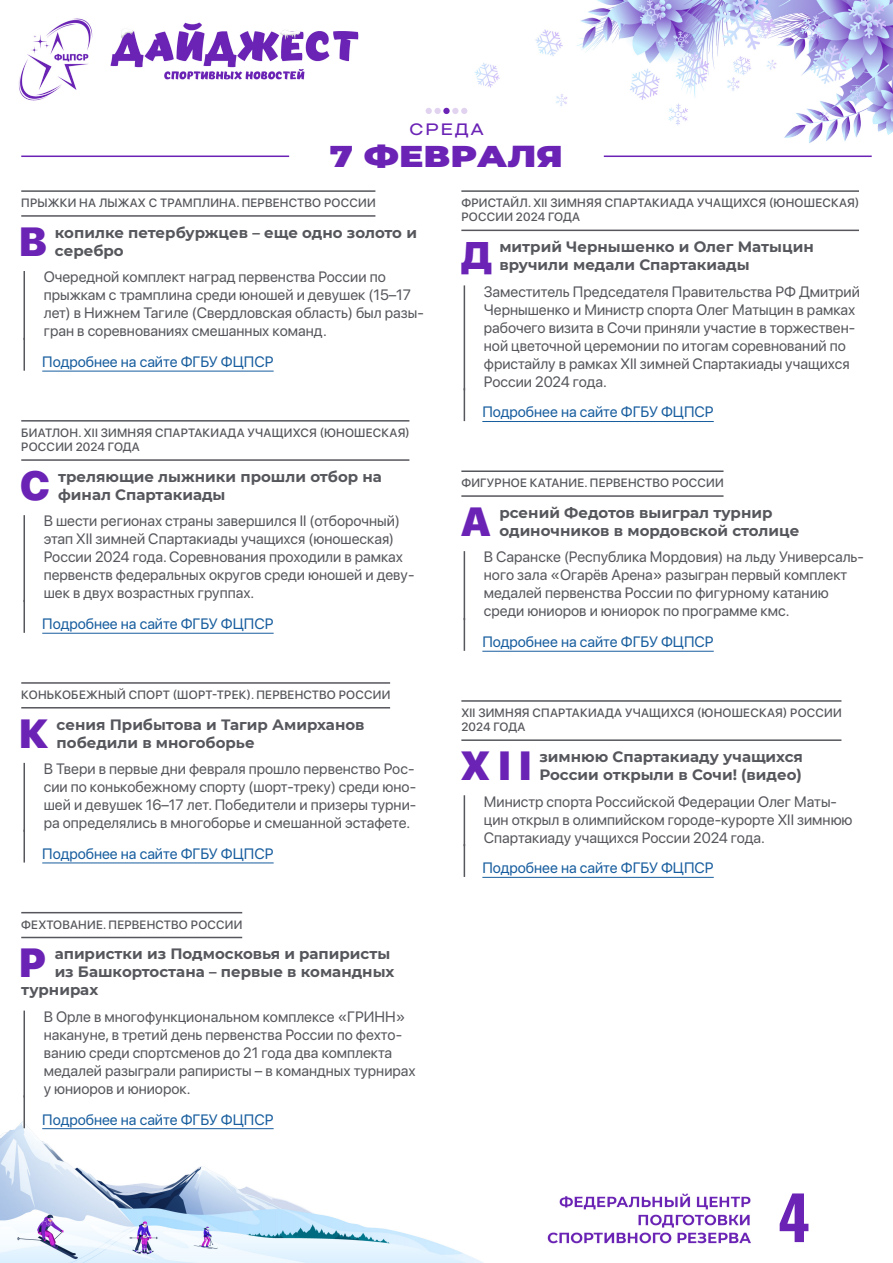
<style>
.page{position:relative;width:893px;height:1263px;background:#fff}
.page>*{position:absolute;margin:0;border:0;box-sizing:border-box;transform-origin:0 0}
.t1{font:700 60px "Oswald";color:#6a23b5}
.Заголовок_1{font:900 40.5px "SF Pro Display";color:#6a23b5}
.Заголовок_3{font:900 40.5px "SF Pro Display";color:#6a23b5}
.Заголовок_1-2{font:900 38.25px "SF Pro Display";color:#6a23b5}
.t2{font:900 30px "Montserrat";color:#6a23b5;scale:1.2 1}
.t3{font:500 16.5px "Steppe";letter-spacing:.08em;color:#6a23b5;scale:1.09 1}
.Текст{font:15px/18px "SF Pro Display";color:#56575c}
.Заголовок_1-3{font:700 15px/18px "Montserrat";color:#56575c}
.Гиперссылка{font:15px "SF Pro Display";color:#175d9e}
.Заголовок_3-2{font:700 15px/18px "Montserrat";color:#56575c}
.Подзаголовок{font:italic 500 12px/14.4px "SF Pro Display";letter-spacing:.02em;color:#56575c}
</style>
<div class="page">
<img style="left:0;top:0;width:893px;height:1263px">
<hr style="left:21px;top:156px;width:268px;height:1px;background:#6a23b5">
<hr style="left:604px;top:156px;width:268px;height:1px;background:#6a23b5">
<svg style="left:426px;top:108px;width:6px;height:6px"></svg>
<div style="left:434px;top:108px;width:7px;height:6px;background:#e1d3f0;border-radius:50%"></div>
<div style="left:443px;top:108px;width:7px;height:6px;background:#6a23b5;border-radius:50%"></div>
<svg style="left:452px;top:108px;width:15px;height:6px"></svg>
<hr style="left:21px;top:215px;width:354px;height:2px;background:#56575c">
<hr style="left:21px;top:190px;width:354px;height:2px;background:#56575c">
<hr style="left:24px;top:271px;width:1px;height:69px;background:#56575c">
<hr style="left:24px;top:338px;width:1px;height:33px;background:#56575c">
<hr style="left:42px;top:371px;width:232px;height:1px;background:#175d9e">
<hr style="left:21px;top:459px;width:388px;height:2px;background:#56575c">
<hr style="left:21px;top:420px;width:388px;height:2px;background:#56575c">
<hr style="left:24px;top:515px;width:1px;height:87px;background:#56575c">
<hr style="left:24px;top:600px;width:1px;height:33px;background:#56575c">
<hr style="left:42px;top:633px;width:232px;height:1px;background:#175d9e">
<hr style="left:21px;top:707px;width:369px;height:1px;background:#56575c">
<hr style="left:21px;top:682px;width:369px;height:2px;background:#56575c">
<hr style="left:24px;top:763px;width:1px;height:69px;background:#56575c">
<hr style="left:24px;top:830px;width:1px;height:32px;background:#56575c">
<hr style="left:42px;top:862px;width:232px;height:1px;background:#175d9e">
<hr style="left:21px;top:937px;width:221px;height:1px;background:#56575c">
<hr style="left:21px;top:912px;width:221px;height:1px;background:#56575c">
<hr style="left:24px;top:1010px;width:1px;height:87px;background:#56575c">
<hr style="left:24px;top:1095px;width:1px;height:33px;background:#56575c">
<hr style="left:42px;top:1128px;width:232px;height:1px;background:#175d9e">
<hr style="left:461px;top:230px;width:398px;height:1px;background:#56575c">
<hr style="left:461px;top:190px;width:398px;height:2px;background:#56575c">
<hr style="left:464px;top:285px;width:1px;height:105px;background:#56575c">
<hr style="left:464px;top:388px;width:1px;height:33px;background:#56575c">
<hr style="left:482px;top:421px;width:232px;height:1px;background:#175d9e">
<hr style="left:461px;top:495px;width:262px;height:2px;background:#56575c">
<hr style="left:461px;top:470px;width:262px;height:2px;background:#56575c">
<hr style="left:464px;top:551px;width:1px;height:69px;background:#56575c">
<hr style="left:464px;top:618px;width:1px;height:33px;background:#56575c">
<hr style="left:482px;top:651px;width:232px;height:1px;background:#175d9e">
<hr style="left:461px;top:739px;width:380px;height:2px;background:#56575c">
<hr style="left:461px;top:700px;width:380px;height:2px;background:#56575c">
<hr style="left:464px;top:795px;width:1px;height:51px;background:#56575c">
<hr style="left:464px;top:844px;width:1px;height:33px;background:#56575c">
<hr style="left:482px;top:877px;width:232px;height:1px;background:#175d9e">
<p class="t3" style="left:409px;top:119px;width:70px">СРЕДА</p>
<h3 class="t2" style="left:330px;top:134px;width:196px">7 ФЕВРАЛЯ</h3>
<p class="Подзаголовок" style="left:21px;top:195px;width:356px">ПРЫЖКИ НА ЛЫЖАХ С ТРАМПЛИНА. ПЕРВЕНСТВО РОССИИ</p>
<p class="Заголовок_1" style="left:19px;top:212px;width:29px">В</p>
<p class="Заголовок_1-3" style="left:55px;top:223px;width:364px">копилке петербуржцев – еще одно золото и серебро</p>
<p class="Текст" style="left:44px;top:267px;width:382px">Очередной комплект наград первенства России по прыжкам с трамплина среди юношей и девушек (15–17 лет) в Нижнем Тагиле (Свердловская область) был разы&shy;гран в соревнованиях смешанных команд.</p>
<p class="Гиперссылка" style="left:42px;top:351px;width:233px">Подробнее на сайте ФГБУ ФЦПСР</p>
<p class="Подзаголовок" style="left:21px;top:425px;width:390px">БИАТЛОН. XII ЗИМНЯЯ СПАРТАКИАДА УЧАЩИХСЯ (ЮНОШЕСКАЯ)<br>РОССИИ 2024 ГОДА</p>
<p class="Заголовок_1" style="left:20px;top:456px;width:32px">С</p>
<p class="Заголовок_1-3" style="left:58px;top:467px;width:325px">треляющие лыжники прошли отбор на финал Спартакиады</p>
<p class="Текст" style="left:44px;top:511px;width:372px">В шести регионах страны завершился II (отборочный) этап XII зимней Спартакиады учащихся (юношеская)<br>России 2024 года. Соревнования проходили в рамках первенств федеральных округов среди юношей и деву&shy;шек в двух возрастных группах.</p>
<p class="Гиперссылка" style="left:42px;top:613px;width:233px">Подробнее на сайте ФГБУ ФЦПСР</p>
<p class="Подзаголовок" style="left:21px;top:687px;width:371px">КОНЬКОБЕЖНЫЙ СПОРТ (ШОРТ-ТРЕК). ПЕРВЕНСТВО РОССИИ</p>
<p class="Заголовок_1" style="left:19px;top:703px;width:31px">К</p>
<p class="Заголовок_1-3" style="left:57px;top:714px;width:309px">сения Прибытова и Тагир Амирханов победили в многоборье</p>
<p class="Текст" style="left:44px;top:759px;width:374px">В Твери в первые дни февраля прошло первенство Рос&shy;сии по конькобежному спорту (шорт-треку) среди юно&shy;шей и девушек 16–17 лет. Победители и призеры турни&shy;ра определялись в многоборье и смешанной эстафете.</p>
<p class="Гиперссылка" style="left:42px;top:843px;width:233px">Подробнее на сайте ФГБУ ФЦПСР</p>
<p class="Подзаголовок" style="left:21px;top:916px;width:223px">ФЕХТОВАНИЕ. ПЕРВЕНСТВО РОССИИ</p>
<p class="Заголовок_1" style="left:19px;top:933px;width:29px">Р</p>
<p class="Заголовок_1-3" style="left:55px;top:944px;width:337px">апиристки из Подмосковья и рапиристы</p>
<p class="Заголовок_1-3" style="left:55px;top:962px;width:341px">из Башкортостана – первые в командных</p>
<p class="Заголовок_1-3" style="left:21px;top:980px;width:78px">турнирах</p>
<p class="Текст" style="left:44px;top:1007px;width:373px">В Орле в многофункциональном комплексе «ГРИНН» накануне, в третий день первенства России по фехто&shy;ванию среди спортсменов до 21 года два комплекта медалей разыграли рапиристы – в командных турнирах у юниоров и юниорок.</p>
<p class="Гиперссылка" style="left:42px;top:1108px;width:233px">Подробнее на сайте ФГБУ ФЦПСР</p>
<p class="Подзаголовок" style="left:461px;top:195px;width:399px">ФРИСТАЙЛ. XII ЗИМНЯЯ СПАРТАКИАДА УЧАЩИХСЯ (ЮНОШЕСКАЯ)<br>РОССИИ 2024 ГОДА</p>
<p class="Заголовок_1-2" style="left:461px;top:227px;width:32px">Д</p>
<p class="Заголовок_1-3" style="left:499px;top:237px;width:316px">митрий Чернышенко и Олег Матыцин вручили медали Спартакиады</p>
<p class="Текст" style="left:484px;top:281px;width:378px">Заместитель Председателя Правительства РФ Дмитрий Чернышенко и Министр спорта Олег Матыцин в рамках рабочего визита в Сочи приняли участие в торжествен&shy;ной цветочной церемонии по итогам соревнований по фристайлу в рамках XII зимней Спартакиады учащихся России 2024 года.</p>
<p class="Гиперссылка" style="left:482px;top:401px;width:233px">Подробнее на сайте ФГБУ ФЦПСР</p>
<p class="Подзаголовок" style="left:461px;top:475px;width:264px">ФИГУРНОЕ КАТАНИЕ. ПЕРВЕНСТВО РОССИИ</p>
<p class="Заголовок_1" style="left:461px;top:492px;width:32px">А</p>
<p class="Заголовок_1-3" style="left:499px;top:503px;width:301px">рсений Федотов выиграл турнир одиночников в мордовской столице</p>
<p class="Текст" style="left:484px;top:547px;width:382px">В Саранске (Республика Мордовия) на льду Универсаль&shy;ного зала «Огарёв Арена» разыгран первый комплект медалей первенства России по фигурному катанию среди юниоров и юниорок по программе кмс.</p>
<p class="Гиперссылка" style="left:482px;top:631px;width:233px">Подробнее на сайте ФГБУ ФЦПСР</p>
<p class="Подзаголовок" style="left:461px;top:705px;width:382px">XII ЗИМНЯЯ СПАРТАКИАДА УЧАЩИХСЯ (ЮНОШЕСКАЯ) РОССИИ<br>2024 ГОДА</p>
<p class="Заголовок_3" style="left:461px;top:736px;width:72px">XII</p>
<p class="Заголовок_3-2" style="left:539px;top:747px;width:265px">зимнюю Спартакиаду учащихся<br>России открыли в Сочи! (видео)</p>
<p class="Текст" style="left:484px;top:791px;width:370px">Министр спорта Российской Федерации Олег Маты&shy;цин открыл в олимпийском городе-курорте XII зимнюю<br>Спартакиаду учащихся России 2024 года.</p>
<p class="Гиперссылка" style="left:482px;top:857px;width:233px">Подробнее на сайте ФГБУ ФЦПСР</p>
<h1 class="t1" style="left:778px;top:1186px;width:33px">4</h1>
</div>
